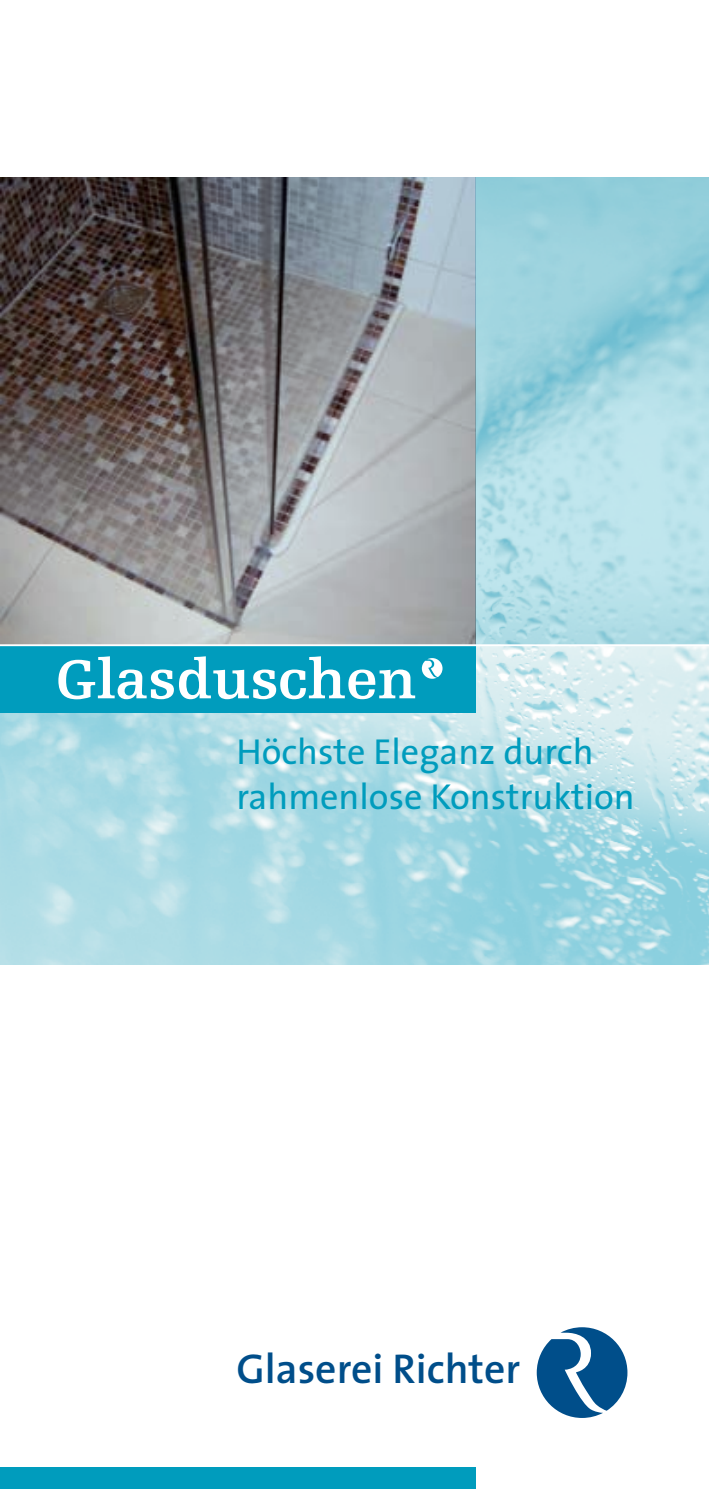
<style>
.page{position:relative;width:709px;height:1489px;background:#fff}
.page>*{position:absolute;margin:0;border:0;box-sizing:border-box;transform-origin:0 0}
.t1{font:700 57.5px "Egyptienne F";color:#fff}
.t2{font:600 41.75px "The Sans";color:#004e8a}
.t3{font:36.25px/45px "The Sans";color:#009cbd}
</style>
<div class="page">
<img style="left:0;top:646px;width:709px;height:318px">
<svg style="left:475px;top:177px;width:234px;height:467px;background:#a4d5e0"></svg>
<div style="left:0;top:645px;width:475px;height:67px;background:#009cbd"></div>
<div style="left:0;top:1467px;width:475px;height:21px;background:#009cbd"></div>
<svg style="left:422px;top:658px;width:20px;height:20px"></svg>
<svg style="left:536px;top:1327px;width:91px;height:90px"></svg>
<svg style="left:0;top:177px;width:475px;height:467px;background:#838284"></svg>
<hr style="left:0;top:644px;width:709px;height:2px;background:#fff">
<h1 class="t1" style="left:55px;top:648px;width:363px">Glasduschen</h1>
<p class="t3" style="left:236px;top:727px;width:400px">Höchste Eleganz durch rahmenlose Konstruktion</p>
<p class="t2" style="left:236px;top:1333px;width:285px">Glaserei Richter</p>
</div>
